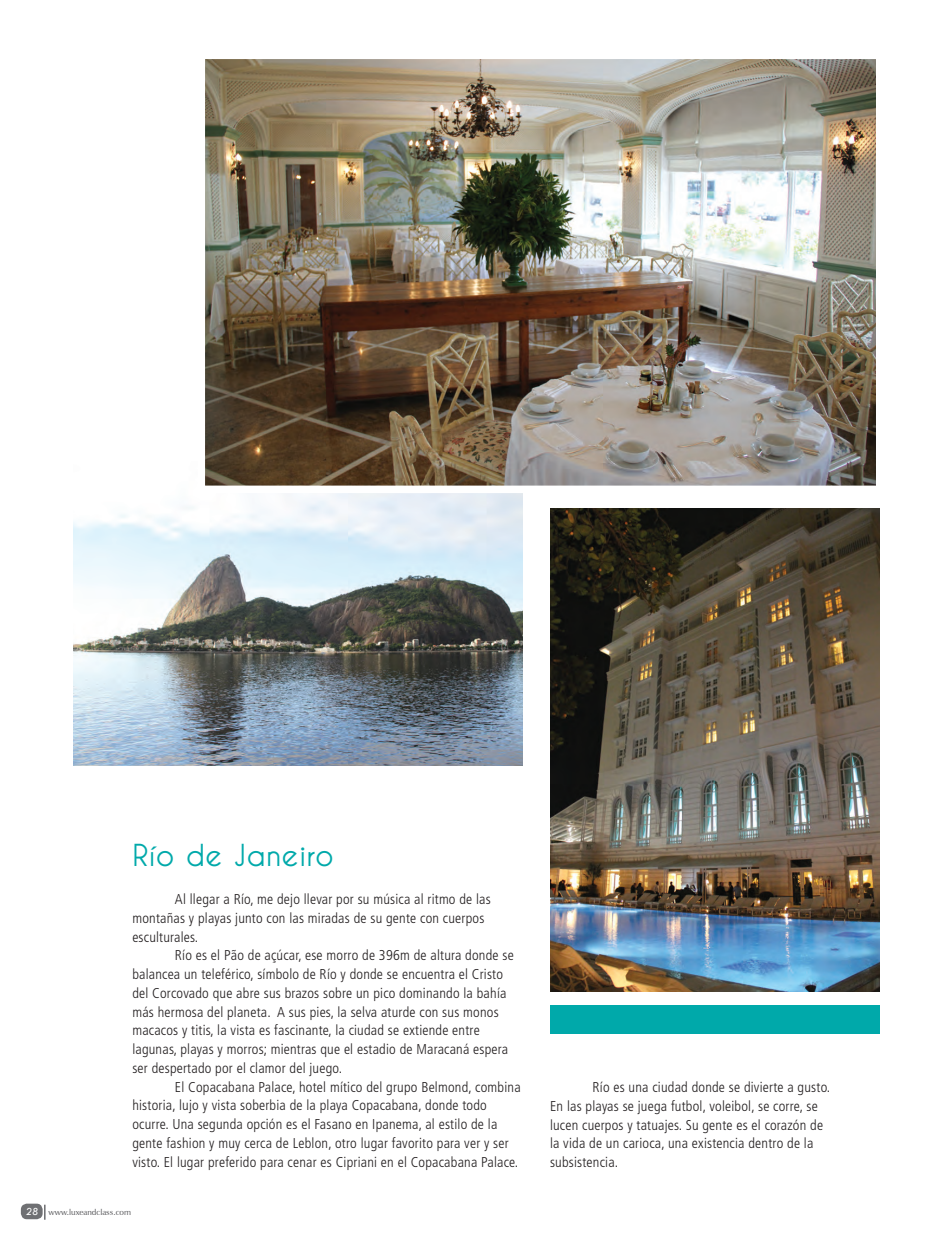
<style>
.page{position:relative;width:936px;height:1234px;background:#fff}
.page>*{position:absolute;margin:0;border:0;box-sizing:border-box;transform-origin:0 0}
.t1{font:700 30px "Caviar Dreams";letter-spacing:.015em;color:#00a9aa}
.t2{font:300 condensed 14.25px/18.8px "Frutiger";letter-spacing:.015em;color:#231f20}
.t3{font:600 8.25px "Zapf Humanist 601 BT";color:#616164}
.s1{font-family:"Tw Cen";font-weight:400;font-style:italic;font-size:11.25px;color:#fff}
</style>
<div class="page">
<div style="left:21px;top:1203px;width:22px;height:15px;background:#6f7073;border-radius:6px"></div>
<svg style="left:44px;top:1204px;width:2px;height:15px"></svg>
<img style="left:73px;top:493px;width:449px;height:272px">
<img style="left:206px;top:61px;width:668px;height:423px">
<div style="left:197px;top:52px;width:686px;height:441px;border:8px solid #fff"></div>
<img style="left:550px;top:508px;width:329px;height:483px">
<div style="left:550px;top:1004px;width:329px;height:29px;background:#00a9aa"></div>
<h1 class="t1" style="left:132px;top:838px;width:203px">Río de Janeiro</h1>
<p class="t2" style="left:132px;top:889px;width:360px;text-indent:43px">Al llegar a Río, me dejo llevar por su música al ritmo de las montañas y playas junto con las miradas de su gente con cuerpos esculturales.</p>
<p class="t2" style="left:132px;top:946px;width:383px;text-indent:43px">Río es el Pão de açúcar, ese morro de 396m de altura donde se balancea un teleférico, símbolo de Río y donde se encuentra el Cristo del Corcovado que abre sus brazos sobre un pico dominando la bahía más hermosa del planeta. A sus pies, la selva aturde con sus monos macacos y titis, la vista es fascinante, la ciudad se extiende entre lagunas, playas y morros; mientras que el estadio de Maracaná espera ser despertado por el clamor del juego.</p>
<p class="t2" style="left:132px;top:1077px;width:390px;text-indent:43px">El Copacabana Palace, hotel mítico del grupo Belmond, combina historia, lujo y vista soberbia de la playa Copacabana, donde todo ocurre. Una segunda opción es el Fasano en Ipanema, al estilo de la gente fashion y muy cerca de Leblon, otro lugar favorito para ver y ser visto. El lugar preferido para cenar es Cipriani en el Copacabana Palace.</p>
<p class="t2" style="left:550px;top:1077px;width:282px;text-indent:43px">Río es una ciudad donde se divierte a gusto.<br>En las playas se juega futbol, voleibol, se corre, se lucen cuerpos y tatuajes. Su gente es el corazón de la vida de un carioca, una existencia dentro de la subsistencia.</p>
<p class="t3" style="left:26px;top:1206px;width:107px"><span class="s1">28</span> www.luxeandclass.com</p>
</div>
